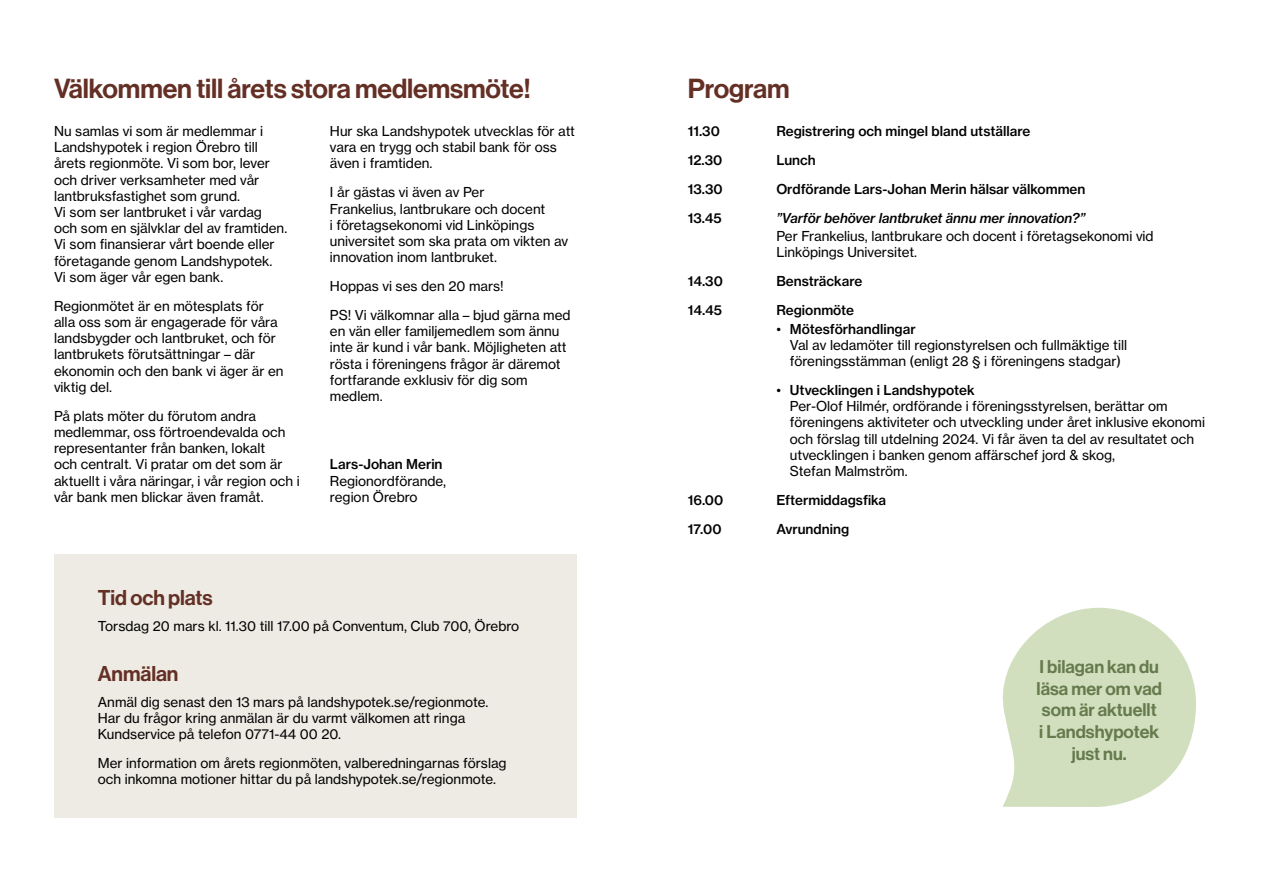
<style>
.page{position:relative;width:1263px;height:893px;background:#fff}
.page>*{position:absolute;margin:0;border:0;box-sizing:border-box;transform-origin:0 0}
.Underrubrik{font:27px "N Haas Grotesk DS Pro 65 Md";letter-spacing:-.005em;color:#642f24}
.Underrubrik_2{font:21px "N Haas Grotesk DS Pro 65 Md";letter-spacing:-.005em;color:#642f24}
.Text_i_splosh_2{font:18px/21.6px "N Haas Grotesk DS Pro 65 Md";color:#667b4d;text-align:center}
.Brödtext{font:13.5px/16.2px "N Haas Grotesk TX Pro 55 Rg";color:#000}
.Brödtext-2{font:13.5px "N Haas Grotesk TX Pro 65 Md";color:#000}
.Brödtext_litet_avstånd{font:13.5px "N Haas Grotesk TX Std 66 Md It";color:#000}
.Brödtext_utan_avstånd{font:13.5px/16.2px "N Haas Grotesk TX Pro 55 Rg";color:#000}
.Brödtext_litet_avstånd-2{font:13.5px "N Haas Grotesk TX Pro 65 Md";color:#000}
.Brödtext_utan_avstånd-2{font:13.5px "N Haas Grotesk TX Pro 65 Md";color:#000}
.s1{font-family:"N Haas Grotesk TX Pro 65 Md"}
</style>
<div class="page">
<svg style="left:1002px;top:607px;width:194px;height:200px"></svg>
<div style="left:54px;top:554px;width:522px;height:264px;background:#eeebe4"></div>
<p class="Underrubrik" style="left:54px;top:73px;width:478px">Välkommen till årets stora medlemsmöte!</p>
<p class="Brödtext" style="left:54px;top:123px;width:235px">Nu samlas vi som är medlemmar i<br>Landshypotek i region Örebro till årets regionmöte. Vi som bor, lever och driver verksamheter med vår lantbruksfastighet som grund.<br>Vi som ser lantbruket i vår vardag och som en självklar del av framtiden.<br>Vi som finansierar vårt boende eller företagande genom Landshypotek.<br>Vi som äger vår egen bank.</p>
<p class="Brödtext" style="left:54px;top:298px;width:231px">Regionmötet är en mötesplats för alla oss som är engagerade för våra landsbygder och lantbruket, och för lantbrukets förutsättningar – där ekonomin och den bank vi äger är en viktig del.</p>
<p class="Brödtext" style="left:54px;top:408px;width:247px">På plats möter du förutom andra medlemmar, oss förtroendevalda och representanter från banken, lokalt<br>och centralt. Vi pratar om det som är aktuellt i våra näringar, i vår region och i vår bank men blickar även framåt.</p>
<p class="Brödtext" style="left:330px;top:123px;width:246px">Hur ska Landshypotek utvecklas för att vara en trygg och stabil bank för oss även i framtiden.</p>
<p class="Brödtext" style="left:330px;top:184px;width:240px">I år gästas vi även av Per<br>Frankelius, lantbrukare och docent<br>i företagsekonomi vid Linköpings universitet som ska prata om vikten av innovation inom lantbruket.</p>
<p class="Brödtext" style="left:330px;top:278px;width:175px">Hoppas vi ses den 20 mars!</p>
<p class="Brödtext" style="left:330px;top:307px;width:242px">PS! Vi välkomnar alla – bjud gärna med en vän eller familjemedlem som ännu inte är kund i vår bank. Möjligheten att rösta i föreningens frågor är däremot fortfarande exklusiv för dig som medlem.</p>
<p class="Brödtext_utan_avstånd-2" style="left:330px;top:456px;width:114px">Lars-Johan Merin</p>
<p class="Brödtext_utan_avstånd" style="left:330px;top:472px;width:118px">Regionordförande, region Örebro</p>
<p class="Underrubrik_2" style="left:98px;top:585px;width:116px">Tid och plats</p>
<p class="Brödtext" style="left:98px;top:617px;width:423px">Torsdag 20 mars kl. 11.30 till 17.00 på Conventum, Club 700, Örebro</p>
<p class="Underrubrik_2" style="left:98px;top:661px;width:82px">Anmälan</p>
<p class="Brödtext" style="left:98px;top:693px;width:392px">Anmäl dig senast den 13 mars på landshypotek.se/regionmote.<br>Har du frågor kring anmälan är du varmt välkomen att ringa<br>Kundservice på telefon 0771-44 00 20.</p>
<p class="Brödtext" style="left:98px;top:755px;width:410px">Mer information om årets regionmöten, valberedningarnas förslag och inkomna motioner hittar du på landshypotek.se/regionmote.</p>
<p class="Underrubrik" style="left:688px;top:73px;width:103px">Program</p>
<p class="Brödtext-2" style="left:688px;top:123px;width:34px">11.30</p>
<p class="Brödtext-2" style="left:776px;top:123px;width:256px">Registrering och mingel bland utställare</p>
<p class="Brödtext-2" style="left:688px;top:152px;width:36px">12.30</p>
<p class="Brödtext-2" style="left:776px;top:152px;width:41px">Lunch</p>
<p class="Brödtext-2" style="left:688px;top:181px;width:36px">13.30</p>
<p class="Brödtext-2" style="left:776px;top:181px;width:311px">Ordförande Lars-Johan Merin hälsar välkommen</p>
<p class="Brödtext_litet_avstånd-2" style="left:688px;top:210px;width:35px">13.45</p>
<p class="Brödtext_litet_avstånd" style="left:776px;top:210px;width:310px">”Varför behöver lantbruket ännu mer innovation?”</p>
<p class="Brödtext" style="left:776px;top:228px;width:379px">Per Frankelius, lantbrukare och docent i företagsekonomi vid<br>Linköpings Universitet.</p>
<p class="Brödtext-2" style="left:688px;top:273px;width:37px">14.30</p>
<p class="Brödtext-2" style="left:776px;top:273px;width:88px">Bensträckare</p>
<p class="Brödtext_litet_avstånd-2" style="left:688px;top:302px;width:36px">14.45</p>
<p class="Brödtext_litet_avstånd-2" style="left:776px;top:302px;width:79px">Regionmöte</p>
<p class="Brödtext" style="left:790px;top:321px;width:339px;text-indent:-14px">• <span class="s1">Mötesförhandlingar<br></span>Val av ledamöter till regionstyrelsen och fullmäktige till föreningsstämman (enligt 28 § i föreningens stadgar)</p>
<p class="Brödtext" style="left:790px;top:382px;width:417px;text-indent:-14px">• <span class="s1">Utvecklingen i Landshypotek<br></span>Per-Olof Hilmér, ordförande i föreningsstyrelsen, berättar om föreningens aktiviteter och utveckling under året inklusive ekonomi och förslag till utdelning 2024. Vi får även ta del av resultatet och utvecklingen i banken genom affärschef jord &amp; skog,<br>Stefan Malmström.</p>
<p class="Brödtext-2" style="left:688px;top:492px;width:37px">16.00</p>
<p class="Brödtext-2" style="left:776px;top:492px;width:111px">Eftermiddagsfika</p>
<p class="Brödtext-2" style="left:688px;top:521px;width:35px">17.00</p>
<p class="Brödtext-2" style="left:776px;top:521px;width:74px">Avrundning</p>
<p class="Text_i_splosh_2" style="left:1036px;top:656px;width:127px">I bilagan kan du läsa mer om vad som är aktuellt<br>i Landshypotek just nu.</p>
</div>
